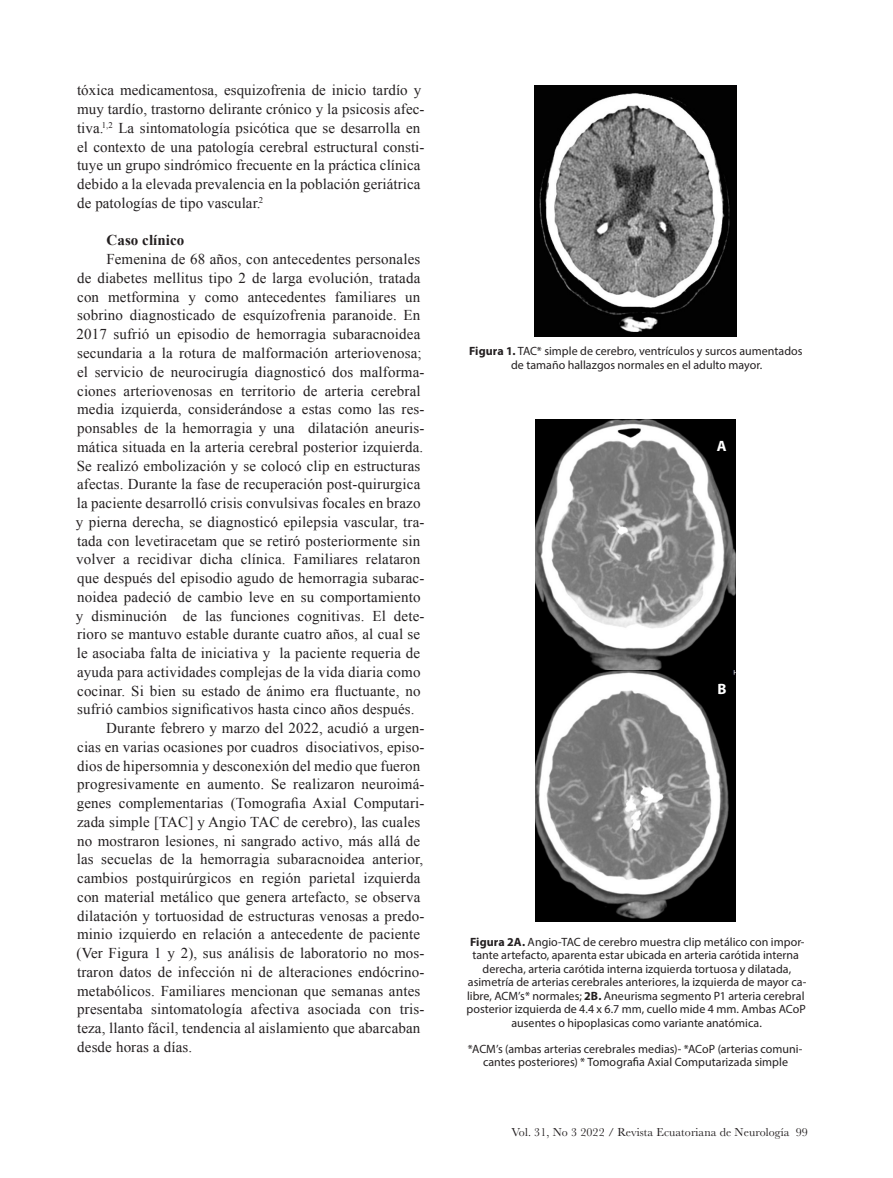
<style>
.page{position:relative;width:893px;height:1178px;background:#fff}
.page>*{position:absolute;margin:0;border:0;box-sizing:border-box;transform-origin:0 0}
.t1{font:15px/18.8px "Times New Roman";letter-spacing:.01em;color:#231f20}
.t2{font:700 15px "Times New Roman";letter-spacing:.005em;color:#231f20}
.pie_de_foto{font:700 15px "Myriad Pro";color:#fff}
.pie_de_foto-2{font:12px/13.5px "Myriad Pro";color:#231f20;text-align:center}
.t3{font:12px "Baskerville";letter-spacing:.01em;color:#231f20}
.s1{font-weight:700}
</style>
<div class="page">
<img style="left:534px;top:85px;width:203px;height:252px">
<img style="left:536px;top:420px;width:199px;height:501px">
<p class="t1" style="left:77px;top:81px;width:349px">tóxica medicamentosa, esquizofrenia de inicio tardío y muy tardío, trastorno delirante crónico y la psicosis afec&shy;tiva.<sup>1,2</sup> La sintomatología psicótica que se desarrolla en el contexto de una patología cerebral estructural consti&shy;tuye un grupo sindrómico frecuente en la práctica clínica debido a la elevada prevalencia en la población geriátrica de patologías de tipo vascular.<sup>2</sup></p>
<p class="t2" style="left:107px;top:230px;width:79px">Caso clínico</p>
<p class="t1" style="left:76px;top:250px;width:350px;text-indent:30px">Femenina de 68 años, con antecedentes personales de diabetes mellitus tipo 2 de larga evolución, tratada con metformina y como antecedentes familiares un sobrino diagnosticado de esquízofrenia paranoide. En 2017 sufrió un episodio de hemorragia subaracnoidea secundaria a la rotura de malformación arteriovenosa; el servicio de neurocirugía diagnosticó dos malforma&shy;ciones arteriovenosas en territorio de arteria cerebral media izquierda, considerándose a estas como las res&shy;ponsables de la hemorragia y una dilatación aneuris&shy;mática situada en la arteria cerebral posterior izquierda.<br>Se realizó embolización y se colocó clip en estructuras afectas. Durante la fase de recuperación post-quirurgica la paciente desarrolló crisis convulsivas focales en brazo y pierna derecha, se diagnosticó epilepsia vascular, tra&shy;tada con levetiracetam que se retiró posteriormente sin volver a recidivar dicha clínica. Familiares relataron que después del episodio agudo de hemorragia subarac&shy;noidea padeció de cambio leve en su comportamiento y disminución de las funciones cognitivas. El dete&shy;rioro se mantuvo estable durante cuatro años, al cual se le asociaba falta de iniciativa y la paciente requeria de ayuda para actividades complejas de la vida diaria como cocinar. Si bien su estado de ánimo era fluctuante, no sufrió cambios significativos hasta cinco años después.</p>
<p class="t1" style="left:77px;top:718px;width:349px;text-indent:30px">Durante febrero y marzo del 2022, acudió a urgen&shy;cias en varias ocasiones por cuadros disociativos, episo&shy;dios de hipersomnia y desconexión del medio que fueron progresivamente en aumento. Se realizaron neuroimá&shy;genes complementarias (Tomografia Axial Computari&shy;zada simple [TAC] y Angio TAC de cerebro), las cuales no mostraron lesiones, ni sangrado activo, más allá de las secuelas de la hemorragia subaracnoidea anterior, cambios postquirúrgicos en región parietal izquierda con material metálico que genera artefacto, se observa dilatación y tortuosidad de estructuras venosas a predo&shy;minio izquierdo en relación a antecedente de paciente (Ver Figura 1 y 2), sus análisis de laboratorio no mos&shy;traron datos de infección ni de alteraciones endócrino&shy;metabólicos. Familiares mencionan que semanas antes presentaba sintomatología afectiva asociada con tris&shy;teza, llanto fácil, tendencia al aislamiento que abarcaban desde horas a días.</p>
<p class="pie_de_foto-2" style="left:469px;top:344px;width:335px"><span class="s1">Figura 1.</span> TAC* simple de cerebro, ventrículos y surcos aumentados de tamaño hallazgos normales en el adulto mayor.</p>
<p class="pie_de_foto" style="left:717px;top:436px;width:11px">A</p>
<p class="pie_de_foto" style="left:717px;top:679px;width:11px">B</p>
<p class="pie_de_foto-2" style="left:466px;top:934px;width:341px"><span class="s1">Figura 2A.</span> Angio-TAC de cerebro muestra clip metálico con impor&shy;tante artefacto, aparenta estar ubicada en arteria carótida interna derecha, arteria carótida interna izquierda tortuosa y dilatada, asimetría de arterias cerebrales anteriores, la izquierda de mayor ca&shy;libre, ACM’s* normales; <span class="s1">2B.</span> Aneurisma segmento P1 arteria cerebral posterior izquierda de 4.4 x 6.7 mm, cuello mide 4 mm. Ambas ACoP ausentes o hipoplasicas como variante anatómica.</p>
<p class="pie_de_foto-2" style="left:468px;top:1042px;width:336px">*ACM’s (ambas arterias cerebrales medias)- *ACoP (arterias comuni&shy;cantes posteriores) * Tomografia Axial Computarizada simple</p>
<p class="t3" style="left:511px;top:1124px;width:298px">Vol. 31, No 3 2022 / Revista Ecuatoriana de Neurología 99</p>
</div>
